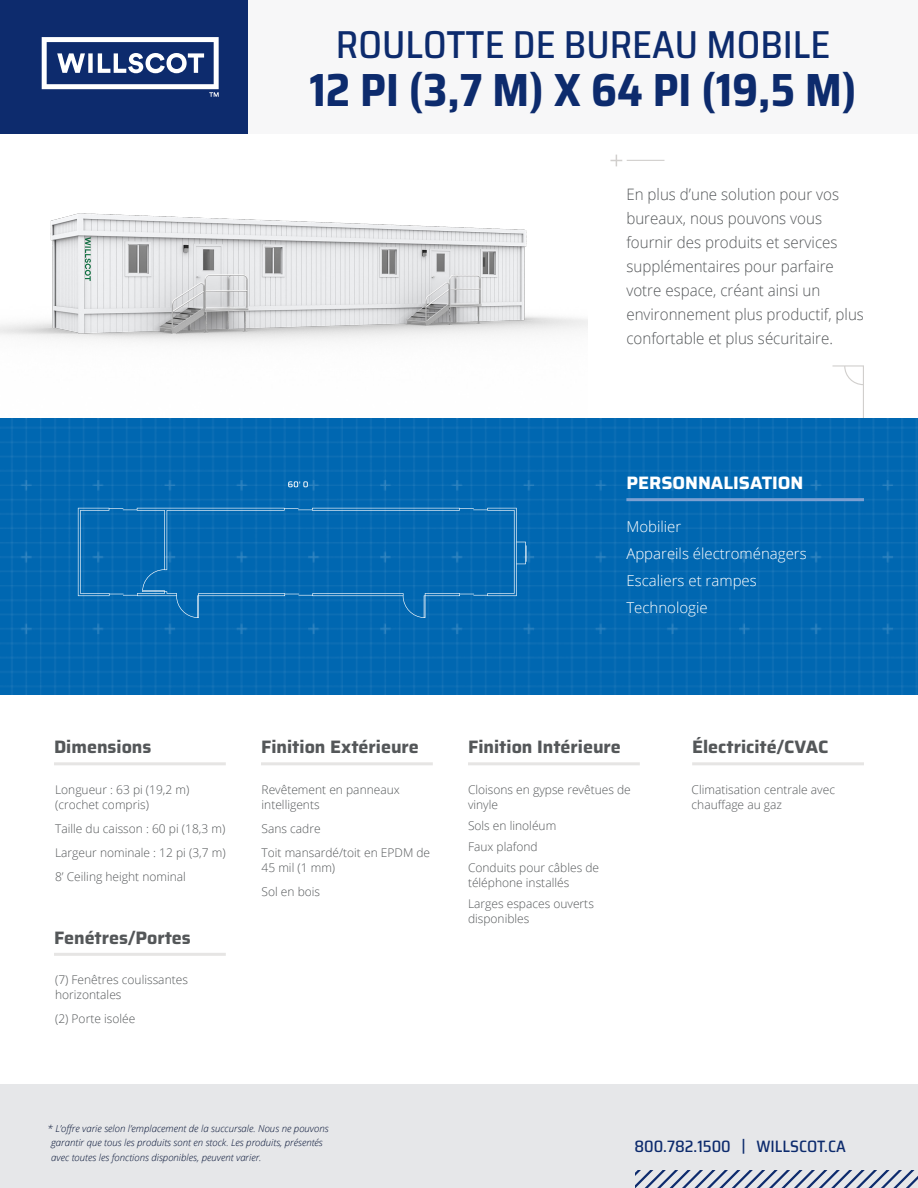
<style>
.page{position:relative;width:918px;height:1188px;background:#fff}
.page>*{position:absolute;margin:0;border:0;box-sizing:border-box;transform-origin:0 0}
.t1{font:700 semi-condensed 46.5px "Saira";color:#0d2b6d}
.t2{font:500 semi-condensed 39px "Saira";color:#0d2b6d}
.BLACK_SUBHEAD{font:700 18px "Saira";color:#545759}
.t3{font:700 18px "Saira";color:#fff}
.t4{font:500 semi-condensed 16.5px "Saira";color:#0d2b6d}
.t5{font:300 15.75px/24px "Open Sans";color:#545759;scale:.96 1}
.t6{font:300 15px "Open Sans";color:#fff}
.t7{font:300 12px "Open Sans";color:#545759}
.t8{font:italic 300 9.6px/14.2px "Open Sans";color:#000e31}
</style>
<div class="page">
<div style="left:0;top:0;width:248px;height:133px;background:#0d2b6d"></div>
<svg style="left:42px;top:37px;width:177px;height:60px"></svg>
<div style="left:249px;top:0;width:669px;height:133px;background:#f7f7f8"></div>
<div style="left:0;top:1084px;width:918px;height:104px;background:#e6e7e9"></div>
<svg style="left:636px;top:1170px;width:282px;height:18px"></svg>
<img style="left:0;top:133px;width:588px;height:209px">
<svg style="left:610px;top:155px;width:12px;height:11px"></svg>
<hr style="left:627px;top:160px;width:37px;height:1px;background:#d1cfcd">
<svg style="left:832px;top:365px;width:32px;height:53px"></svg>
<img style="left:0;top:418px;width:918px;height:277px">
<svg style="left:78px;top:508px;width:449px;height:110px;background:#0a6cb3"></svg>
<svg style="left:288px;top:481px;width:20px;height:6px"></svg>
<hr style="left:54px;top:762px;width:172px;height:3px;background:#e6e5e4">
<hr style="left:54px;top:953px;width:172px;height:3px;background:#e6e5e4">
<hr style="left:468px;top:762px;width:172px;height:3px;background:#e6e5e4">
<hr style="left:261px;top:762px;width:172px;height:3px;background:#e6e5e4">
<hr style="left:692px;top:762px;width:172px;height:3px;background:#e6e5e4">
<hr style="left:626px;top:498px;width:238px;height:3px;background:#7ca0d2">
<p class="t2" style="left:336px;top:16px;width:496px">ROULOTTE DE BUREAU MOBILE</p>
<p class="t1" style="left:310px;top:55px;width:548px">12 PI (3,7 M) X 64 PI (19,5 M)</p>
<p class="t5" style="left:626px;top:181px;width:223px">En plus d’une solution pour vos</p>
<p class="t5" style="left:626px;top:205px;width:205px">bureaux, nous pouvons vous</p>
<p class="t5" style="left:626px;top:229px;width:221px">fournir des produits et services</p>
<p class="t5" style="left:626px;top:253px;width:218px">supplémentaires pour parfaire</p>
<p class="t5" style="left:626px;top:277px;width:203px">votre espace, créant ainsi un</p>
<p class="t5" style="left:626px;top:301px;width:249px">environnement plus productif, plus confortable et plus sécuritaire.</p>
<p class="t3" style="left:626px;top:469px;width:179px">PERSONNALISATION</p>
<p class="t6" style="left:626px;top:516px;width:56px">Mobilier</p>
<p class="t6" style="left:626px;top:543px;width:182px">Appareils électroménagers</p>
<p class="t6" style="left:626px;top:570px;width:132px">Escaliers et rampes</p>
<p class="t6" style="left:626px;top:597px;width:83px">Technologie</p>
<p class="BLACK_SUBHEAD" style="left:54px;top:733px;width:99px">Dimensions</p>
<p class="t7" style="left:55px;top:781px;width:136px">Longueur : 63 pi (19,2 m)</p>
<p class="t7" style="left:55px;top:796px;width:95px">(crochet compris)</p>
<p class="t7" style="left:55px;top:820px;width:172px">Taille du caisson : 60 pi (18,3 m)</p>
<p class="t7" style="left:55px;top:844px;width:172px">Largeur nominale : 12 pi (3,7 m)</p>
<p class="t7" style="left:55px;top:868px;width:132px">8’ Ceiling height nominal</p>
<p class="BLACK_SUBHEAD" style="left:54px;top:924px;width:138px">Fenétres/Portes</p>
<p class="t7" style="left:55px;top:972px;width:134px">(7) Fenêtres coulissantes</p>
<p class="t7" style="left:55px;top:987px;width:68px">horizontales</p>
<p class="t7" style="left:55px;top:1011px;width:82px">(2) Porte isolée</p>
<p class="BLACK_SUBHEAD" style="left:261px;top:733px;width:159px">Finition Extérieure</p>
<p class="BLACK_SUBHEAD" style="left:468px;top:733px;width:154px">Finition Intérieure</p>
<p class="BLACK_SUBHEAD" style="left:692px;top:733px;width:138px">Électricité/CVAC</p>
<p class="t7" style="left:262px;top:781px;width:140px">Revêtement en panneaux</p>
<p class="t7" style="left:262px;top:796px;width:60px">intelligents</p>
<p class="t7" style="left:262px;top:820px;width:61px">Sans cadre</p>
<p class="t7" style="left:262px;top:844px;width:170px">Toit mansardé/toit en EPDM de</p>
<p class="t7" style="left:262px;top:859px;width:75px">45 mil (1 mm)</p>
<p class="t7" style="left:262px;top:883px;width:60px">Sol en bois</p>
<p class="t7" style="left:468px;top:781px;width:164px">Cloisons en gypse revêtues de</p>
<p class="t7" style="left:468px;top:796px;width:32px">vinyle</p>
<p class="t7" style="left:468px;top:817px;width:90px">Sols en linoléum</p>
<p class="t7" style="left:468px;top:838px;width:71px">Faux plafond</p>
<p class="t7" style="left:468px;top:859px;width:133px">Conduits pour câbles de</p>
<p class="t7" style="left:468px;top:874px;width:103px">téléphone installés</p>
<p class="t7" style="left:468px;top:895px;width:127px">Larges espaces ouverts</p>
<p class="t7" style="left:468px;top:910px;width:63px">disponibles</p>
<p class="t7" style="left:692px;top:781px;width:145px">Climatisation centrale avec</p>
<p class="t7" style="left:692px;top:796px;width:92px">chauffage au gaz</p>
<p class="t8" style="left:51px;top:1121px;width:279px;text-indent:-4px">* L’offre varie selon l’emplacement de la succursale. Nous ne pouvons garantir que tous les produits sont en stock. Les produits, présentés avec toutes les fonctions disponibles, peuvent varier.</p>
<p class="t4" style="left:634px;top:1134px;width:213px">800.782.1500 | WILLSCOT.CA</p>
</div>
